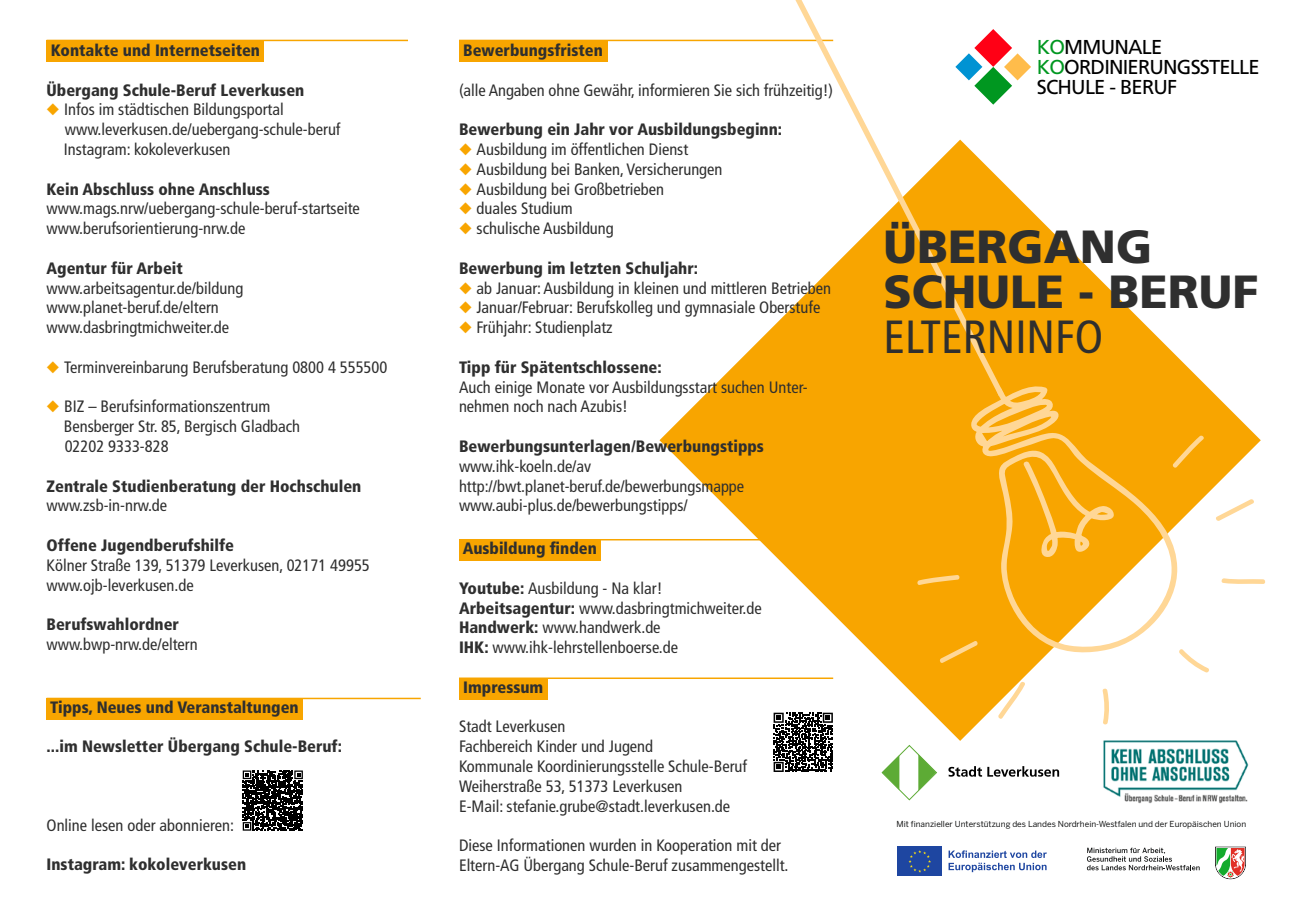
<style>
.page{position:relative;width:1305px;height:900px;background:#fff}
.page>*{position:absolute;margin:0;border:0;box-sizing:border-box;transform-origin:0 0}
.t1{font:900 46.5px/45px "Frutiger CE";color:#2f2f2f}
.t2{font:condensed 46.5px "Frutiger LT";color:#2f2f2f}
.t3{font:20.1px/20.1px "Frutiger CE";letter-spacing:-.04em;color:#000}
.t4{font:condensed 16.5px/19.8px "Frutiger LT";color:#2f2f2f}
.t5{font:900 condensed 16.5px "Frutiger LT";color:#2f2f2f}
.t6{font:8.25px "Benton Sans";color:#161717}
.s1{color:#f8a500}
.s2{font-weight:900}
.s3{color:#009720}
</style>
<div class="page">
<div style="left:47px;top:40px;width:217px;height:22px;background:#f8a500"></div>
<div style="left:459px;top:40px;width:148px;height:22px;background:#f8a500"></div>
<div style="left:459px;top:678px;width:88px;height:22px;background:#f8a500"></div>
<div style="left:459px;top:540px;width:142px;height:21px;background:#f8a500"></div>
<div style="left:47px;top:698px;width:256px;height:22px;background:#f8a500"></div>
<svg style="left:659px;top:183px;width:602px;height:558px"></svg>
<img style="left:659px;top:412px;width:224px;height:251px">
<svg style="left:882px;top:745px;width:55px;height:55px"></svg>
<svg style="left:948px;top:766px;width:111px;height:11px"></svg>
<img style="left:1096px;top:737px;width:160px;height:67px">
<hr style="left:47px;top:40px;width:361px;height:1px;background:#f8a500">
<hr style="left:459px;top:40px;width:374px;height:1px;background:#f8a500">
<hr style="left:459px;top:678px;width:374px;height:1px;background:#f8a500">
<hr style="left:459px;top:539px;width:374px;height:1px;background:#f8a500">
<hr style="left:47px;top:698px;width:374px;height:1px;background:#f8a500">
<svg style="left:1004px;top:40px;width:27px;height:54px"></svg>
<svg style="left:971px;top:383px;width:207px;height:271px;background:#f9b838"></svg>
<svg style="left:795px;top:0;width:209px;height:396px"></svg>
<svg style="left:916px;top:575px;width:44px;height:11px"></svg>
<svg style="left:939px;top:640px;width:40px;height:24px"></svg>
<svg style="left:997px;top:681px;width:29px;height:39px"></svg>
<svg style="left:1102px;top:688px;width:8px;height:37px"></svg>
<svg style="left:1171px;top:434px;width:34px;height:35px"></svg>
<svg style="left:1214px;top:498px;width:42px;height:24px"></svg>
<svg style="left:1220px;top:578px;width:46px;height:7px"></svg>
<svg style="left:1178px;top:648px;width:33px;height:25px"></svg>
<svg style="left:1215px;top:847px;width:31px;height:32px"></svg>
<svg style="left:1087px;top:848px;width:113px;height:22px"></svg>
<svg style="left:897px;top:846px;width:45px;height:1px"></svg>
<div style="left:897px;top:847px;width:45px;height:29px;background:#1e46a1"></div>
<svg style="left:909px;top:850px;width:22px;height:23px"></svg>
<svg style="left:949px;top:850px;width:98px;height:22px"></svg>
<svg style="left:771px;top:710px;width:65px;height:62px"></svg>
<svg style="left:774px;top:713px;width:59px;height:59px"></svg>
<svg style="left:242px;top:770px;width:61px;height:61px"></svg>
<svg style="left:243px;top:771px;width:60px;height:60px"></svg>
<p class="t5" style="left:51px;top:40px;width:211px">Kontakte und Internetseiten</p>
<p class="t5" style="left:47px;top:80px;width:259px">Übergang Schule-Beruf Leverkusen</p>
<p class="t4" style="left:64px;top:100px;width:278px;text-indent:-17px"><span class="s1">◆</span> Infos im städtischen Bildungsportal www.leverkusen.de/uebergang-schule-beruf<br>Instagram: kokoleverkusen</p>
<p class="t5" style="left:47px;top:179px;width:225px">Kein Abschluss ohne Anschluss</p>
<p class="t4" style="left:47px;top:199px;width:315px">www.mags.nrw/uebergang-schule-beruf-startseite www.berufsorientierung-nrw.de</p>
<p class="t5" style="left:47px;top:258px;width:138px">Agentur für Arbeit</p>
<p class="t4" style="left:47px;top:278px;width:198px">www.arbeitsagentur.de/bildung www.planet-beruf.de/eltern www.dasbringtmichweiter.de</p>
<p class="t4" style="left:47px;top:357px;width:342px"><span class="s1">◆</span> Terminvereinbarung Berufsberatung 0800 4 555500</p>
<p class="t4" style="left:64px;top:397px;width:238px;text-indent:-17px"><span class="s1">◆</span> BIZ – Berufsinformationszentrum<br>Bensberger Str. 85, Bergisch Gladbach<br>02202 9333-828</p>
<p class="t5" style="left:47px;top:476px;width:316px">Zentrale Studienberatung der Hochschulen</p>
<p class="t4" style="left:47px;top:496px;width:122px">www.zsb-in-nrw.de</p>
<p class="t5" style="left:47px;top:535px;width:189px">Offene Jugendberufshilfe</p>
<p class="t4" style="left:47px;top:555px;width:325px">Kölner Straße 139, 51379 Leverkusen, 02171 49955 www.ojb-leverkusen.de</p>
<p class="t5" style="left:47px;top:615px;width:134px">Berufswahlordner</p>
<p class="t4" style="left:47px;top:634px;width:153px">www.bwp-nrw.de/eltern</p>
<p class="t5" style="left:50px;top:697px;width:250px">Tipps, Neues und Veranstaltungen</p>
<p class="t5" style="left:47px;top:737px;width:297px">...im Newsletter Übergang Schule-Beruf:</p>
<p class="t4" style="left:47px;top:815px;width:189px">Online lesen oder abonnieren:</p>
<p class="t5" style="left:47px;top:855px;width:201px">Instagram: kokoleverkusen</p>
<p class="t5" style="left:463px;top:40px;width:141px">Bewerbungsfristen</p>
<p class="t4" style="left:459px;top:80px;width:376px">(alle Angaben ohne Gewähr, informieren Sie sich frühzeitig!)</p>
<p class="t5" style="left:459px;top:120px;width:325px">Bewerbung ein Jahr vor Ausbildungsbeginn:</p>
<p class="t4" style="left:459px;top:139px;width:231px"><span class="s1">◆</span> Ausbildung im öffentlichen Dienst</p>
<p class="t4" style="left:459px;top:159px;width:265px"><span class="s1">◆</span> Ausbildung bei Banken, Versicherungen</p>
<p class="t4" style="left:459px;top:179px;width:207px"><span class="s1">◆</span> Ausbildung bei Großbetrieben</p>
<p class="t4" style="left:459px;top:199px;width:115px"><span class="s1">◆</span> duales Studium</p>
<p class="t4" style="left:459px;top:219px;width:156px"><span class="s1">◆</span> schulische Ausbildung</p>
<p class="t5" style="left:459px;top:258px;width:241px">Bewerbung im letzten Schuljahr:</p>
<p class="t4" style="left:459px;top:278px;width:374px"><span class="s1">◆</span> ab Januar: Ausbildung in kleinen und mittleren Betrieben</p>
<p class="t4" style="left:459px;top:298px;width:363px"><span class="s1">◆</span> Januar/Februar: Berufskolleg und gymnasiale Oberstufe</p>
<p class="t4" style="left:459px;top:318px;width:155px"><span class="s1">◆</span> Frühjahr: Studienplatz</p>
<p class="t5" style="left:459px;top:357px;width:204px">Tipp für Spätentschlossene:</p>
<p class="t4" style="left:459px;top:377px;width:350px">Auch einige Monate vor Ausbildungsstart suchen Unter&shy;nehmen noch nach Azubis!</p>
<p class="t5" style="left:459px;top:436px;width:306px">Bewerbungsunterlagen/Bewerbungstipps</p>
<p class="t4" style="left:459px;top:456px;width:287px">www.ihk-koeln.de/av http://bwt.planet-beruf.de/bewerbungsmappe www.aubi-plus.de/bewerbungstipps/</p>
<p class="t5" style="left:463px;top:539px;width:136px">Ausbildung finden</p>
<p class="t4" style="left:459px;top:578px;width:304px"><span class="s2">Youtube:</span> Ausbildung - Na klar!<br><span class="s2">Arbeitsagentur:</span> www.dasbringtmichweiter.de <span class="s2">Handwerk:</span> www.handwerk.de<br><span class="s2">IHK:</span> www.ihk-lehrstellenboerse.de</p>
<p class="t5" style="left:463px;top:677px;width:82px">Impressum</p>
<p class="t4" style="left:459px;top:717px;width:290px">Stadt Leverkusen<br>Fachbereich Kinder und Jugend<br>Kommunale Koordinierungsstelle Schule-Beruf Weiherstraße 53, 51373 Leverkusen<br>E-Mail: stefanie.grube@stadt.leverkusen.de</p>
<p class="t4" style="left:459px;top:836px;width:331px">Diese Informationen wurden in Kooperation mit der<br>Eltern-AG Übergang Schule-Beruf zusammengestellt.</p>
<p class="t3" style="left:1037px;top:37px;width:224px"><span class="s3">KO</span>MMUNALE<br><span class="s3">KO</span>ORDINIERUNGSSTELLE<br>SCHULE - BERUF</p>
<h1 class="t1" style="left:884px;top:224px;width:376px">ÜBERGANG<br>SCHULE - BERUF</h1>
<h1 class="t2" style="left:884px;top:310px;width:221px">ELTERNINFO</h1>
<p class="t6" style="left:897px;top:820px;width:351px">Mit finanzieller Unterstützung des Landes Nordrhein-Westfalen und der Europäischen Union</p>
</div>
